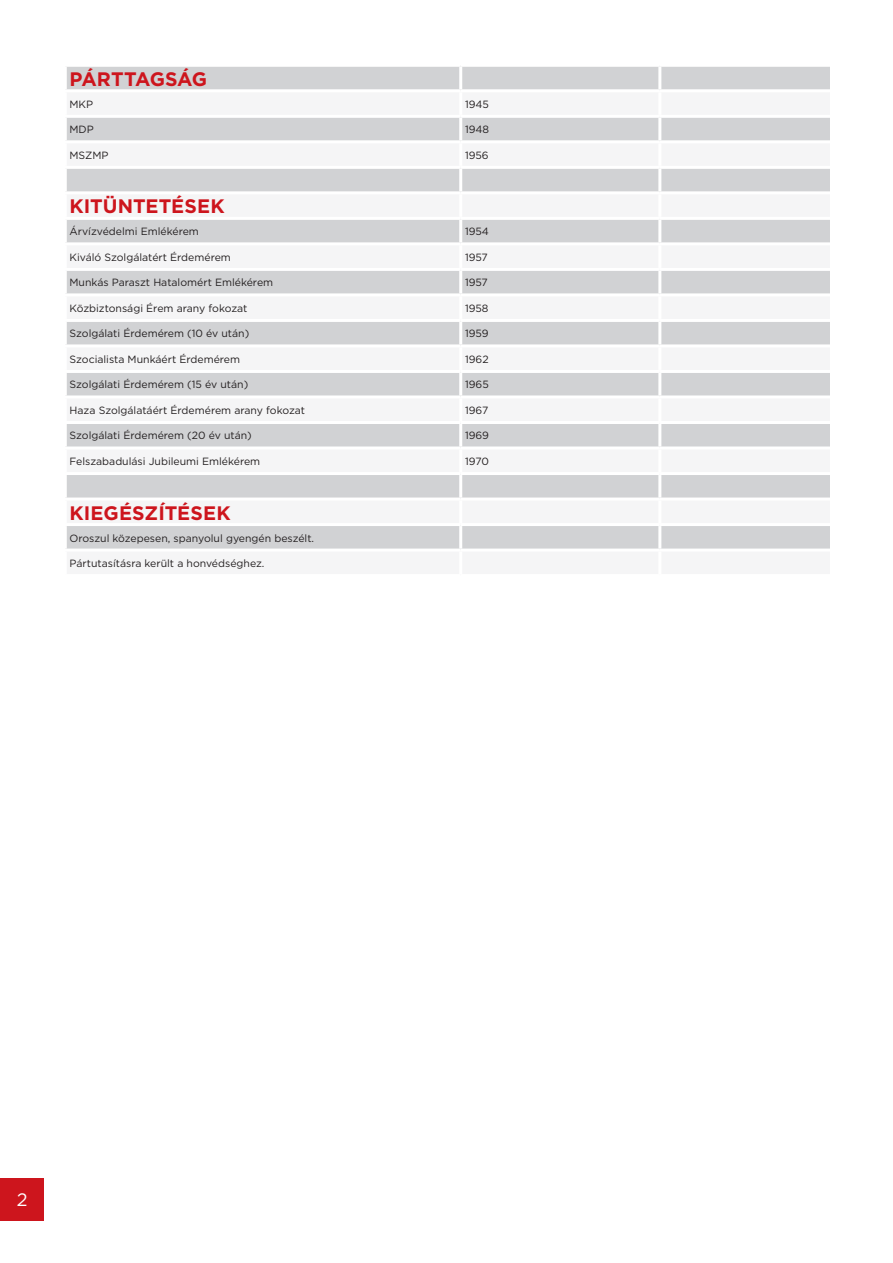
<style>
.page{position:relative;width:893px;height:1263px;background:#fff}
.page>*{position:absolute;margin:0;border:0;box-sizing:border-box;transform-origin:0 0}
.t1{font:700 19.5px "Gotham";color:#cd151d}
.t2{font:700 19.5px "Gotham";letter-spacing:-.025em;color:#cd151d}
.t3{font:18px "Gotham";color:#fff}
.t4{font:10.5px "Gotham";color:#231f20}
</style>
<div class="page">
<div style="left:0;top:1178px;width:44px;height:42px;background:#cd151d"></div>
<div style="left:67px;top:67px;width:763px;height:22px;background:#d1d2d4"></div>
<svg style="left:67px;top:118px;width:763px;height:431px;fill:#d1d2d4"></svg>
<hr style="left:459px;top:67px;width:3px;height:22px;background:#fff">
<hr style="left:658px;top:67px;width:3px;height:22px;background:#fff">
<hr style="left:459px;top:118px;width:3px;height:22px;background:#fff">
<hr style="left:658px;top:118px;width:3px;height:22px;background:#fff">
<hr style="left:64px;top:140px;width:397px;height:3px;background:#fff">
<hr style="left:461px;top:140px;width:199px;height:3px;background:#fff">
<hr style="left:459px;top:143px;width:3px;height:23px;background:#fff">
<hr style="left:660px;top:140px;width:170px;height:3px;background:#fff">
<hr style="left:658px;top:143px;width:3px;height:23px;background:#fff">
<hr style="left:64px;top:166px;width:397px;height:3px;background:#fff">
<hr style="left:461px;top:166px;width:199px;height:3px;background:#fff">
<hr style="left:459px;top:169px;width:3px;height:22px;background:#fff">
<hr style="left:660px;top:166px;width:170px;height:3px;background:#fff">
<hr style="left:658px;top:169px;width:3px;height:22px;background:#fff">
<hr style="left:64px;top:191px;width:397px;height:3px;background:#fff">
<hr style="left:461px;top:191px;width:199px;height:3px;background:#fff">
<hr style="left:459px;top:194px;width:3px;height:23px;background:#fff">
<hr style="left:660px;top:191px;width:170px;height:3px;background:#fff">
<hr style="left:658px;top:194px;width:3px;height:23px;background:#fff">
<hr style="left:64px;top:217px;width:397px;height:3px;background:#fff">
<hr style="left:461px;top:217px;width:199px;height:3px;background:#fff">
<hr style="left:459px;top:220px;width:3px;height:22px;background:#fff">
<hr style="left:660px;top:217px;width:170px;height:3px;background:#fff">
<hr style="left:658px;top:220px;width:3px;height:22px;background:#fff">
<hr style="left:64px;top:242px;width:397px;height:3px;background:#fff">
<hr style="left:461px;top:242px;width:199px;height:3px;background:#fff">
<hr style="left:459px;top:245px;width:3px;height:23px;background:#fff">
<hr style="left:660px;top:242px;width:170px;height:3px;background:#fff">
<hr style="left:658px;top:245px;width:3px;height:23px;background:#fff">
<hr style="left:64px;top:268px;width:397px;height:3px;background:#fff">
<hr style="left:461px;top:268px;width:199px;height:3px;background:#fff">
<hr style="left:459px;top:271px;width:3px;height:22px;background:#fff">
<hr style="left:660px;top:268px;width:170px;height:3px;background:#fff">
<hr style="left:658px;top:271px;width:3px;height:22px;background:#fff">
<hr style="left:64px;top:293px;width:397px;height:3px;background:#fff">
<hr style="left:461px;top:293px;width:199px;height:3px;background:#fff">
<hr style="left:459px;top:296px;width:3px;height:23px;background:#fff">
<hr style="left:660px;top:293px;width:170px;height:3px;background:#fff">
<hr style="left:658px;top:296px;width:3px;height:23px;background:#fff">
<hr style="left:64px;top:319px;width:397px;height:3px;background:#fff">
<hr style="left:461px;top:319px;width:199px;height:3px;background:#fff">
<hr style="left:459px;top:322px;width:3px;height:22px;background:#fff">
<hr style="left:660px;top:319px;width:170px;height:3px;background:#fff">
<hr style="left:658px;top:322px;width:3px;height:22px;background:#fff">
<hr style="left:64px;top:344px;width:397px;height:3px;background:#fff">
<hr style="left:461px;top:344px;width:199px;height:3px;background:#fff">
<hr style="left:459px;top:347px;width:3px;height:23px;background:#fff">
<hr style="left:660px;top:344px;width:170px;height:3px;background:#fff">
<hr style="left:658px;top:347px;width:3px;height:23px;background:#fff">
<hr style="left:64px;top:370px;width:397px;height:3px;background:#fff">
<hr style="left:461px;top:370px;width:199px;height:3px;background:#fff">
<hr style="left:459px;top:373px;width:3px;height:22px;background:#fff">
<hr style="left:660px;top:370px;width:170px;height:3px;background:#fff">
<hr style="left:658px;top:373px;width:3px;height:22px;background:#fff">
<hr style="left:64px;top:395px;width:397px;height:3px;background:#fff">
<hr style="left:461px;top:395px;width:199px;height:3px;background:#fff">
<hr style="left:459px;top:398px;width:3px;height:23px;background:#fff">
<hr style="left:660px;top:395px;width:170px;height:3px;background:#fff">
<hr style="left:658px;top:398px;width:3px;height:23px;background:#fff">
<hr style="left:64px;top:421px;width:397px;height:3px;background:#fff">
<hr style="left:461px;top:421px;width:199px;height:3px;background:#fff">
<hr style="left:459px;top:424px;width:3px;height:22px;background:#fff">
<hr style="left:660px;top:421px;width:170px;height:3px;background:#fff">
<hr style="left:658px;top:424px;width:3px;height:22px;background:#fff">
<hr style="left:64px;top:446px;width:397px;height:3px;background:#fff">
<hr style="left:461px;top:446px;width:199px;height:3px;background:#fff">
<hr style="left:459px;top:449px;width:3px;height:23px;background:#fff">
<hr style="left:660px;top:446px;width:170px;height:3px;background:#fff">
<hr style="left:658px;top:449px;width:3px;height:23px;background:#fff">
<hr style="left:64px;top:472px;width:397px;height:3px;background:#fff">
<hr style="left:461px;top:472px;width:199px;height:3px;background:#fff">
<hr style="left:459px;top:475px;width:3px;height:22px;background:#fff">
<hr style="left:660px;top:472px;width:170px;height:3px;background:#fff">
<hr style="left:658px;top:475px;width:3px;height:22px;background:#fff">
<hr style="left:64px;top:497px;width:397px;height:3px;background:#fff">
<hr style="left:461px;top:497px;width:199px;height:3px;background:#fff">
<hr style="left:459px;top:500px;width:3px;height:23px;background:#fff">
<hr style="left:660px;top:497px;width:170px;height:3px;background:#fff">
<hr style="left:658px;top:500px;width:3px;height:23px;background:#fff">
<hr style="left:64px;top:523px;width:397px;height:3px;background:#fff">
<hr style="left:461px;top:523px;width:199px;height:3px;background:#fff">
<hr style="left:459px;top:526px;width:3px;height:23px;background:#fff">
<hr style="left:660px;top:523px;width:170px;height:3px;background:#fff">
<hr style="left:658px;top:526px;width:3px;height:23px;background:#fff">
<h1 class="t2" style="left:70px;top:66px;width:139px">PÁRTTAGSÁG</h1>
<p class="t4" style="left:70px;top:97px;width:25px">MKP</p>
<p class="t4" style="left:465px;top:97px;width:26px">1945</p>
<p class="t4" style="left:70px;top:123px;width:26px">MDP</p>
<p class="t4" style="left:465px;top:123px;width:26px">1948</p>
<p class="t4" style="left:70px;top:148px;width:41px">MSZMP</p>
<p class="t4" style="left:465px;top:148px;width:25px">1956</p>
<h1 class="t1" style="left:70px;top:194px;width:157px">KITÜNTETÉSEK</h1>
<p class="t4" style="left:70px;top:225px;width:131px">Árvízvédelmi Emlékérem</p>
<p class="t4" style="left:465px;top:225px;width:25px">1954</p>
<p class="t4" style="left:70px;top:250px;width:163px">Kiváló Szolgálatért Érdemérem</p>
<p class="t4" style="left:465px;top:250px;width:24px">1957</p>
<p class="t4" style="left:70px;top:276px;width:205px">Munkás Paraszt Hatalomért Emlékérem</p>
<p class="t4" style="left:465px;top:276px;width:24px">1957</p>
<p class="t4" style="left:70px;top:301px;width:179px">Közbiztonsági Érem arany fokozat</p>
<p class="t4" style="left:465px;top:301px;width:25px">1958</p>
<p class="t4" style="left:70px;top:327px;width:181px">Szolgálati Érdemérem (10 év után)</p>
<p class="t4" style="left:465px;top:327px;width:25px">1959</p>
<p class="t4" style="left:70px;top:352px;width:172px">Szocialista Munkáért Érdemérem</p>
<p class="t4" style="left:465px;top:352px;width:25px">1962</p>
<p class="t4" style="left:70px;top:378px;width:180px">Szolgálati Érdemérem (15 év után)</p>
<p class="t4" style="left:465px;top:378px;width:25px">1965</p>
<p class="t4" style="left:70px;top:403px;width:237px">Haza Szolgálatáért Érdemérem arany fokozat</p>
<p class="t4" style="left:465px;top:403px;width:25px">1967</p>
<p class="t4" style="left:70px;top:429px;width:184px">Szolgálati Érdemérem (20 év után)</p>
<p class="t4" style="left:465px;top:429px;width:26px">1969</p>
<p class="t4" style="left:70px;top:455px;width:192px">Felszabadulási Jubileumi Emlékérem</p>
<p class="t4" style="left:465px;top:455px;width:25px">1970</p>
<h1 class="t1" style="left:70px;top:500px;width:163px">KIEGÉSZÍTÉSEK</h1>
<p class="t4" style="left:70px;top:531px;width:246px">Oroszul közepesen, spanyolul gyengén beszélt.</p>
<p class="t4" style="left:70px;top:557px;width:196px">Pártutasításra került a honvédséghez.</p>
<h2 class="t3" style="left:17px;top:1188px;width:12px">2</h2>
</div>
